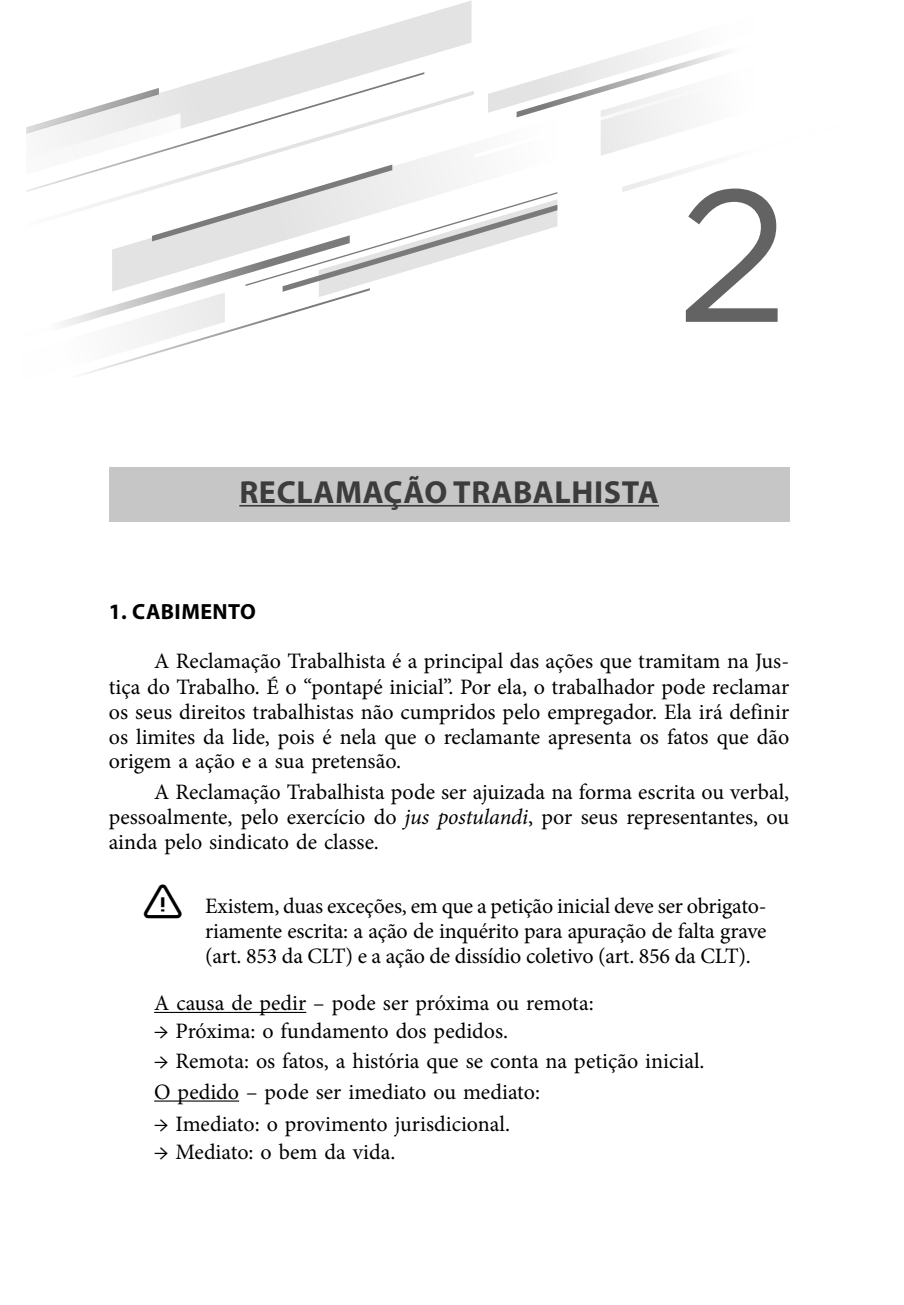
<style>
.page{position:relative;width:904px;height:1305px;background:#fff}
.page>*{position:absolute;margin:0;border:0;box-sizing:border-box;transform-origin:0 0}
.tit_num{font:187.6px "Gotham";color:#636363}
.tit{font:700 32px "Myriad Pro";letter-spacing:.02em;color:#3c3c3c}
.t{font:22px/25px "Minion Pro";letter-spacing:-.005em;color:#000;text-align:justify}
.t_meio{font:22px "Minion Pro";color:#000}
.t_inicio{font:22px "Minion Pro";color:#000}
.t_fecha{font:22px "Minion Pro";color:#000}
.tit_1{font:700 22px "Myriad Pro";letter-spacing:.02em;color:#000}
.s1{font-style:italic}
</style>
<div class="page">
<svg style="left:63px;top:1px;width:662px;height:373px"></svg>
<svg style="left:26px;top:91px;width:448px;height:136px"></svg>
<div style="left:109px;top:467px;width:680px;height:55px;background:#c6c6c6"></div>
<hr style="left:239px;top:505px;width:420px;height:1px;background:#3c3c3c">
<hr style="left:154px;top:1011px;width:152px;height:1px;background:#000">
<hr style="left:154px;top:1100px;width:85px;height:1px;background:#000">
<p class="tit_num" style="left:677px;top:135px;width:114px">2</p>
<p class="tit" style="left:239px;top:471px;width:421px">RECLAMAÇÃO TRABALHISTA</p>
<p class="tit_1" style="left:109px;top:597px;width:149px">1. CABIMENTO</p>
<p class="t" style="left:109px;top:648px;width:682px;text-indent:45px">A Reclamação Trabalhista é a principal das ações que tramitam na Jus&shy;tiça do Trabalho. É o “pontapé inicial”. Por ela, o trabalhador pode reclamar os seus direitos trabalhistas não cumpridos pelo empregador. Ela irá definir os limites da lide, pois é nela que o reclamante apresenta os fatos que dão origem a ação e a sua pretensão.</p>
<p class="t" style="left:109px;top:779px;width:682px;text-indent:45px">A Reclamação Trabalhista pode ser ajuizada na forma escrita ou verbal, pessoalmente, pelo exercício do <span class="s1">jus postulandi</span>, por seus representantes, ou ainda pelo sindicato de classe.</p>
<p class="t" style="left:205px;top:893px;width:563px">Existem, duas exceções, em que a petição inicial deve ser obrigato&shy;riamente escrita: a ação de inquérito para apuração de falta grave (art. 853 da CLT) e a ação de dissídio coletivo (art. 856 da CLT).</p>
<p class="t_inicio" style="left:154px;top:988px;width:441px">A causa de pedir – pode ser próxima ou remota:</p>
<p class="t_meio" style="left:154px;top:1016px;width:356px">→ Próxima: o fundamento dos pedidos.</p>
<p class="t_meio" style="left:154px;top:1046px;width:552px">→ Remota: os fatos, a história que se conta na petição inicial.</p>
<p class="t_meio" style="left:154px;top:1077px;width:387px">O pedido – pode ser imediato ou mediato:</p>
<p class="t_meio" style="left:154px;top:1108px;width:357px">→ Imediato: o provimento jurisdicional.</p>
<p class="t_fecha" style="left:154px;top:1137px;width:243px">→ Mediato: o bem da vida.</p>
</div>
